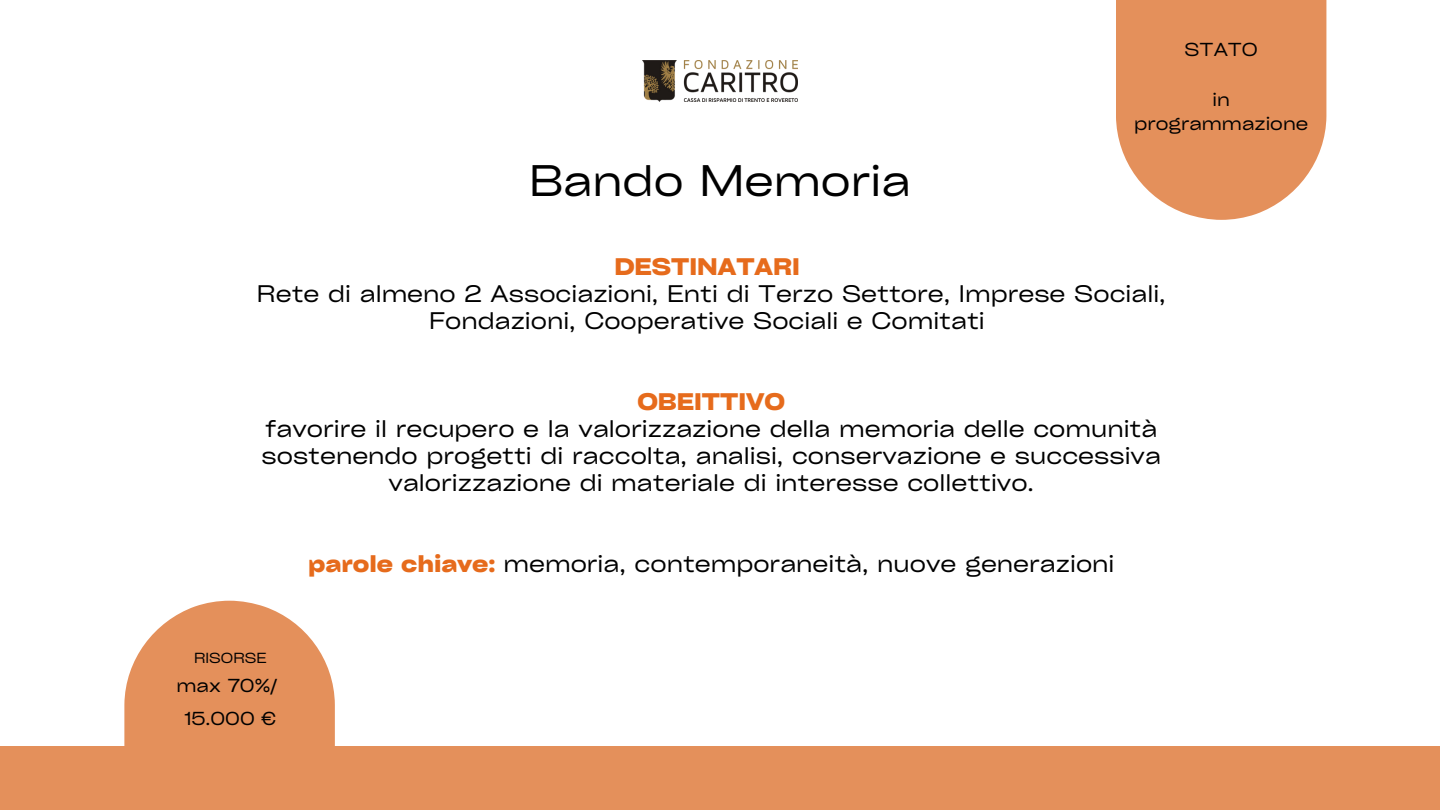
<style>
.page{position:relative;width:1440px;height:810px;background:#fff}
.page>*{position:absolute;margin:0;border:0;box-sizing:border-box;transform-origin:0 0}
.t1{font:expanded 42.3px "Cy Grotesk";color:#000}
.t2{font:expanded 23px/27px "Cy Grotesk";color:#000;text-align:center}
.t3{font:700 expanded 23px "Cy Grotesk";color:#e66b1c}
.t4{font:expanded 18px/24.8px "Cy Grotesk";color:#000;text-align:center}
.t5{font:expanded 14px "Cy Grotesk";color:#000}
.s1{font-weight:700;color:#e66b1c}
</style>
<div class="page">
<div style="left:0;top:746px;width:1440px;height:64px;background:#e4905b"></div>
<svg style="left:1116px;top:0;width:210px;height:220px;background:#e69b6b"></svg>
<img style="left:643px;top:61px;width:154px;height:40px">
<svg style="left:125px;top:601px;width:210px;height:145px;background:#e8a174"></svg>
<h1 class="t1" style="left:529px;top:153px;width:383px">Bando Memoria</h1>
<p class="t4" style="left:1185px;top:37px;width:75px">STATO</p>
<p class="t4" style="left:1134px;top:86px;width:176px">in programmazione</p>
<p class="t3" style="left:614px;top:252px;width:187px">DESTINATARI</p>
<p class="t2" style="left:257px;top:279px;width:910px">Rete di almeno 2 Associazioni, Enti di Terzo Settore, Imprese Sociali,<br>Fondazioni, Cooperative Sociali e Comitati</p>
<p class="t3" style="left:637px;top:387px;width:149px">OBEITTIVO</p>
<p class="t2" style="left:262px;top:414px;width:901px">favorire il recupero e la valorizzazione della memoria delle comunità sostenendo progetti di raccolta, analisi, conservazione e successiva valorizzazione di materiale di interesse collettivo.</p>
<p class="t5" style="left:194px;top:649px;width:74px">RISORSE</p>
<p class="t4" style="left:177px;top:668px;width:102px;line-height:33.8px">max 70%/<br>15.000 €</p>
<p class="t2" style="left:308px;top:549px;width:808px"><span class="s1">parole chiave:</span> memoria, contemporaneità, nuove generazioni</p>
</div>
